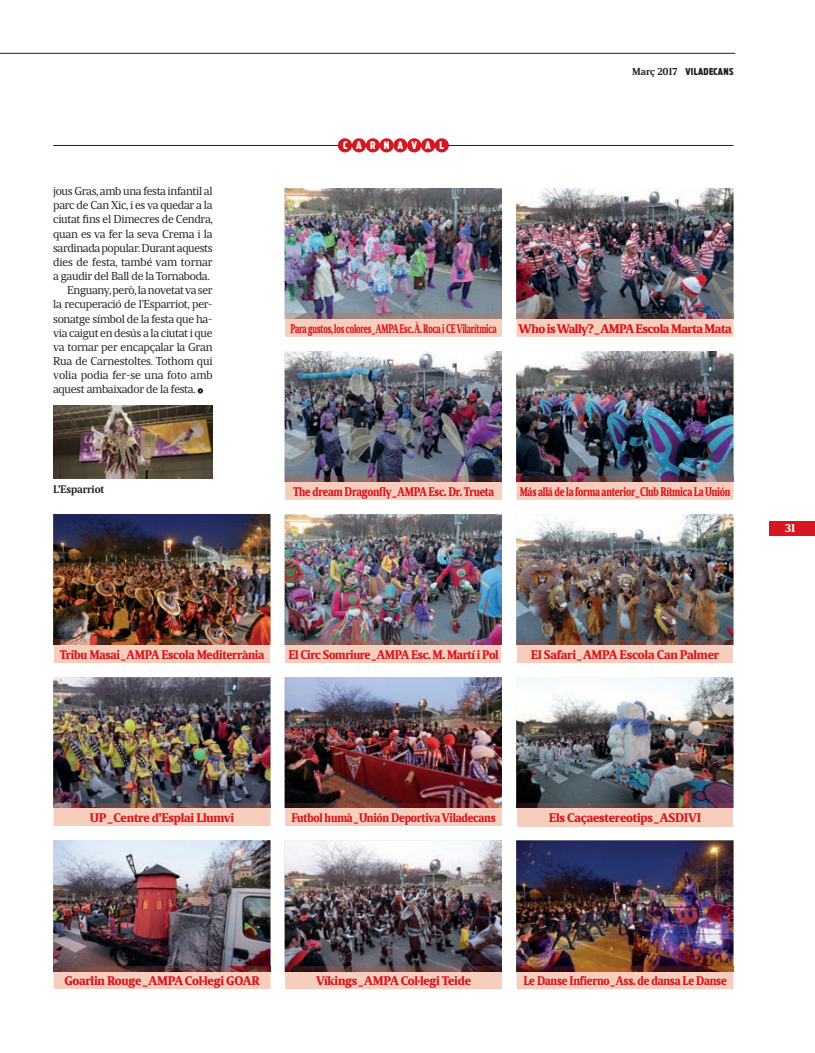
<style>
.page{position:relative;width:815px;height:1053px;background:#fff}
.page>*{position:absolute;margin:0;border:0;box-sizing:border-box;transform-origin:0 0}
.t1{font:900 12.5px "Maga";letter-spacing:-.02em;color:#d7171f}
.t2{font:900 12.5px "Maga";letter-spacing:-.02em;color:#d7171f;scale:.9 1}
.t3{font:900 12.5px "Maga";letter-spacing:-.02em;color:#d7171f;scale:.95 1}
.t4{font:900 12.5px "Maga";letter-spacing:-.02em;color:#d7171f;scale:.65 1}
.t5{font:900 12.5px "Maga";letter-spacing:-.02em;color:#d7171f;scale:.75 1}
.t6{font:900 12.5px "Maga";letter-spacing:-.02em;color:#d7171f;scale:.85 1}
.t7{font:900 12.5px "Maga";letter-spacing:-.04em;color:#d7171f}
.t8{font:11.5px "Maga";letter-spacing:-.025em;color:#231f20}
.t9{font:11.5px "Maga";letter-spacing:-.005em;color:#231f20}
.t10{font:900 11.25px "Maga";color:#fff}
.t11{font:700 10.88px "Maga";letter-spacing:-.015em;color:#231f20}
.t12{font:900 10.25px "Antenna Extra Cond";letter-spacing:.805em;color:#fff}
.t13{font:900 9.38px "Antenna Extra Cond";letter-spacing:.03em;color:#231f20}
.s1{font-family:"Maga";font-weight:700;font-size:10px}
</style>
<div class="page">
<hr style="left:0;top:53px;width:735px;height:1px;background:#231f20">
<img style="left:516px;top:188px;width:217px;height:131px">
<div style="left:517px;top:319px;width:216px;height:18px;background:#f7cebd"></div>
<img style="left:517px;top:314px;width:216px;height:5px">
<img style="left:516px;top:351px;width:217px;height:130px">
<div style="left:517px;top:482px;width:216px;height:18px;background:#f7cebd"></div>
<hr style="left:517px;top:481px;width:216px;height:1px;background:#e4bfaf">
<img style="left:517px;top:477px;width:216px;height:4px">
<img style="left:516px;top:514px;width:217px;height:131px">
<div style="left:517px;top:645px;width:216px;height:18px;background:#f7cebd"></div>
<img style="left:517px;top:640px;width:216px;height:5px">
<img style="left:516px;top:677px;width:217px;height:131px">
<div style="left:517px;top:808px;width:216px;height:18px;background:#f7cebd"></div>
<img style="left:517px;top:803px;width:216px;height:5px">
<img style="left:516px;top:840px;width:217px;height:131px">
<div style="left:517px;top:971px;width:216px;height:18px;background:#f7cebd"></div>
<img style="left:517px;top:966px;width:216px;height:5px">
<img style="left:285px;top:188px;width:217px;height:126px">
<div style="left:285px;top:319px;width:217px;height:18px;background:#f7cebd"></div>
<img style="left:285px;top:314px;width:217px;height:5px">
<img style="left:285px;top:351px;width:217px;height:126px">
<div style="left:285px;top:482px;width:217px;height:18px;background:#f7cebd"></div>
<img style="left:285px;top:477px;width:217px;height:5px">
<img style="left:285px;top:514px;width:217px;height:131px">
<div style="left:285px;top:645px;width:216px;height:18px;background:#f7cebd"></div>
<img style="left:285px;top:640px;width:216px;height:5px">
<img style="left:285px;top:677px;width:217px;height:126px">
<div style="left:285px;top:808px;width:217px;height:18px;background:#f7cebd"></div>
<img style="left:285px;top:803px;width:217px;height:5px">
<img style="left:285px;top:840px;width:217px;height:126px">
<div style="left:285px;top:971px;width:217px;height:18px;background:#f7cebd"></div>
<img style="left:285px;top:966px;width:217px;height:5px">
<img style="left:53px;top:514px;width:217px;height:130px">
<div style="left:54px;top:644px;width:216px;height:18px;background:#f7cebd"></div>
<img style="left:54px;top:640px;width:216px;height:4px">
<img style="left:53px;top:677px;width:217px;height:131px">
<div style="left:54px;top:808px;width:216px;height:18px;background:#f7cebd"></div>
<img style="left:54px;top:803px;width:216px;height:5px">
<img style="left:53px;top:840px;width:217px;height:130px">
<svg style="left:54px;top:970px;width:216px;height:18px;background:#e6bdae"></svg>
<img style="left:54px;top:966px;width:216px;height:4px">
<hr style="left:53px;top:145px;width:680px;height:1px;background:#231f20">
<div style="left:338px;top:138px;width:14px;height:14px;background:#d7171f;border-radius:50%"></div>
<div style="left:352px;top:138px;width:14px;height:14px;background:#d7171f;border-radius:50%"></div>
<div style="left:366px;top:138px;width:14px;height:14px;background:#d7171f;border-radius:50%"></div>
<div style="left:380px;top:138px;width:14px;height:14px;background:#d7171f;border-radius:50%"></div>
<div style="left:393px;top:138px;width:14px;height:14px;background:#d7171f;border-radius:50%"></div>
<div style="left:407px;top:138px;width:14px;height:14px;background:#d7171f;border-radius:50%"></div>
<div style="left:421px;top:138px;width:14px;height:14px;background:#d7171f;border-radius:50%"></div>
<div style="left:435px;top:138px;width:14px;height:14px;background:#d7171f;border-radius:50%"></div>
<svg style="left:198px;top:388px;width:5px;height:5px"></svg>
<img style="left:53px;top:406px;width:160px;height:72px">
<div style="left:769px;top:520px;width:46px;height:15px;background:#d7171f"></div>
<p class="t8" style="left:53px;top:184px;width:161px">jous Gras, amb una festa infantil al</p>
<p class="t8" style="left:53px;top:198px;width:161px">parc de Can Xic, i es va quedar a la</p>
<p class="t8" style="left:53px;top:213px;width:161px">ciutat fins el Dimecres de Cendra,</p>
<p class="t8" style="left:53px;top:227px;width:161px">quan es va fer la seva Crema i la</p>
<p class="t8" style="left:53px;top:241px;width:161px">sardinada popular. Durant aquests</p>
<p class="t9" style="left:53px;top:255px;width:161px">dies de festa, també vam tornar</p>
<p class="t8" style="left:53px;top:269px;width:158px">a gaudir del Ball de la Tornaboda.</p>
<p class="t8" style="left:67px;top:283px;width:147px">Enguany, però, la novetat va ser</p>
<p class="t8" style="left:53px;top:298px;width:161px">la recuperació de l’Esparriot, per-</p>
<p class="t8" style="left:53px;top:312px;width:161px">sonatge símbol de la festa que ha-</p>
<p class="t8" style="left:53px;top:326px;width:161px">via caigut en desús a la ciutat i que</p>
<p class="t8" style="left:53px;top:340px;width:161px">va tornar per encapçalar la Gran</p>
<p class="t8" style="left:53px;top:354px;width:161px">Rua de Carnestoltes. Tothom qui</p>
<p class="t9" style="left:53px;top:368px;width:161px">volia podia fer-se una foto amb</p>
<p class="t8" style="left:53px;top:383px;width:144px">aquest ambaixador de la festa.</p>
<p class="t11" style="left:53px;top:483px;width:53px">L’Esparriot</p>
<p class="t12" style="left:343px;top:139px;width:102px">CARNAVAL</p>
<p class="t13" style="left:632px;top:66px;width:103px"><span class="s1">Març 2017</span> VILADECANS</p>
<p class="t4" style="left:290px;top:321px;width:319px">Para gustos, los colores_AMPA Esc. À. Roca i CE Vilarítmica</p>
<p class="t7" style="left:519px;top:321px;width:215px">Who is Wally?_AMPA Escola Marta Mata</p>
<p class="t6" style="left:293px;top:484px;width:238px">The dream Dragonfly_AMPA Esc. Dr. Trueta</p>
<p class="t5" style="left:520px;top:484px;width:283px">Más allá de la forma anterior_Club Rítmica La Unión</p>
<p class="t3" style="left:60px;top:647px;width:217px">Tribu Masai_AMPA Escola Mediterrània</p>
<p class="t3" style="left:288px;top:647px;width:223px">El Circ Somriure_AMPA Esc. M. Martí i Pol</p>
<p class="t1" style="left:531px;top:647px;width:190px">El Safari_AMPA Escola Can Palmer</p>
<p class="t10" style="left:785px;top:521px;width:12px">31</p>
<p class="t1" style="left:90px;top:810px;width:146px">UP_Centre d’Esplai Llumvi</p>
<p class="t2" style="left:291px;top:810px;width:229px">Futbol humà_Unión Deportiva Viladecans</p>
<p class="t1" style="left:549px;top:810px;width:154px">Els Caçaestereotips_ASDIVI</p>
<p class="t1" style="left:64px;top:973px;width:197px">Goarlin Rouge_AMPA Col·legi GOAR</p>
<p class="t1" style="left:316px;top:973px;width:157px">Víkings_AMPA Col·legi Teide</p>
<p class="t2" style="left:523px;top:973px;width:227px">Le Danse Infierno_Ass. de dansa Le Danse</p>
</div>
